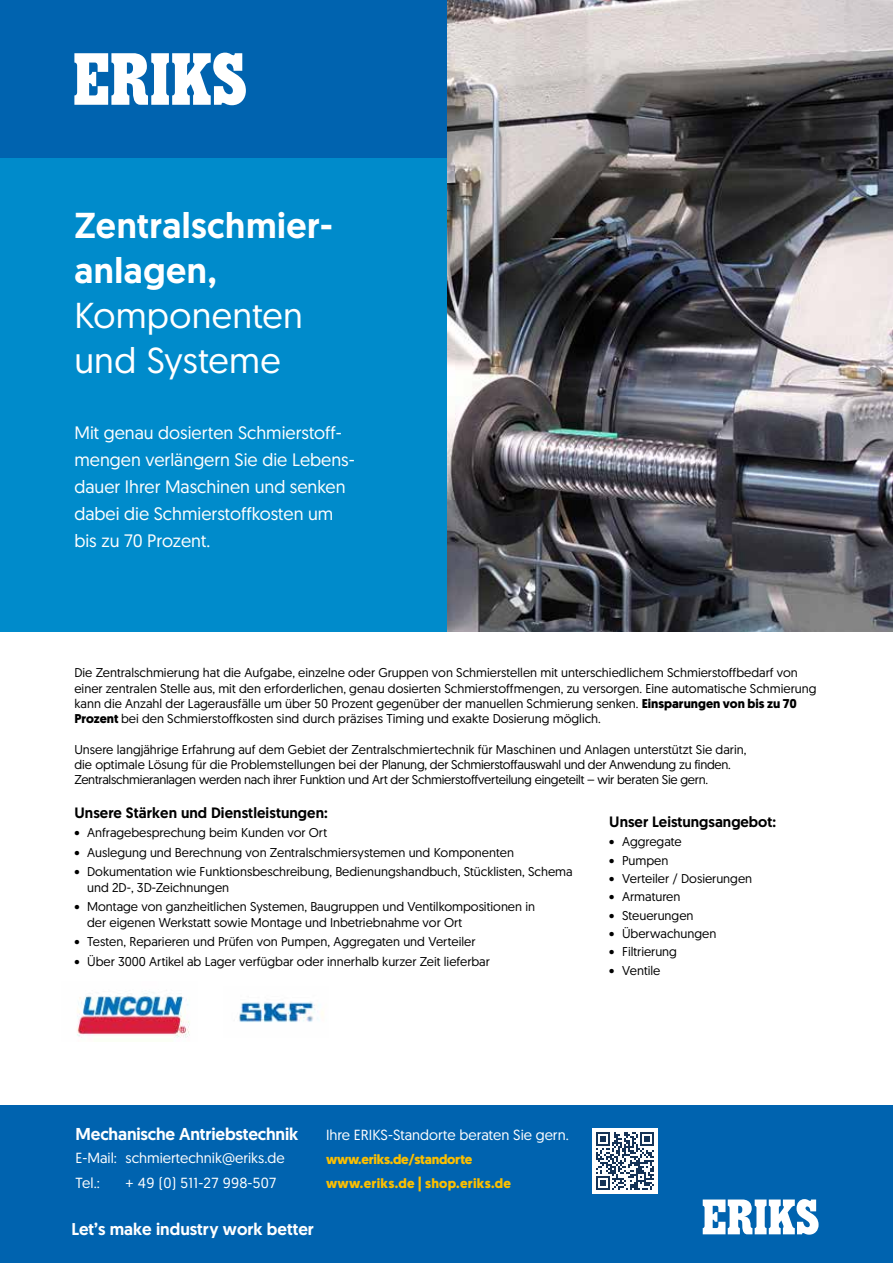
<style>
.page{position:relative;width:893px;height:1263px;background:#fff}
.page>*{position:absolute;margin:0;border:0;box-sizing:border-box;transform-origin:0 0}
.t1{font:500 36px/45px "Geomanist";letter-spacing:.015em;color:#fff}
.t2{font:36px/45px "Geomanist";letter-spacing:.01em;color:#fff}
.t3{font:18px/27px "Geomanist";color:#fff}
.t4{font:500 17.25px "Geomanist";letter-spacing:-.01em;color:#fff}
.t5{font:500 17.1px "Geomanist";color:#fff}
.t6{font:500 15px "Geomanist";letter-spacing:.005em;color:#000}
.t7{font:14.7px/24.6px "Geomanist";color:#fff}
.t8{font:14.7px "Geomanist";letter-spacing:.02em;color:#fff}
.t9{font:700 13.5px "Geomanist";letter-spacing:.015em;color:#fcbf00}
.t10{font:700 13.5px "Geomanist";letter-spacing:-.02em;color:#fcbf00}
.t11{font:12.75px/15.3px "Geomanist";color:#000}
.t12{font:12.75px/15.3px "Geomanist";letter-spacing:-.02em;color:#000}
.s1{font-weight:700}
</style>
<div class="page">
<img style="left:239px;top:1002px;width:85px;height:21px">
<img style="left:77px;top:992px;width:113px;height:46px">
<div style="left:0;top:1105px;width:893px;height:158px;background:#0063af"></div>
<img style="left:446px;top:0;width:447px;height:631px">
<div style="left:0;top:158px;width:446px;height:473px;background:#008bcb"></div>
<svg style="left:703px;top:1199px;width:116px;height:36px"></svg>
<div style="left:0;top:0;width:446px;height:158px;background:#0063af"></div>
<svg style="left:74px;top:53px;width:172px;height:52px"></svg>
<div style="left:592px;top:1128px;width:66px;height:66px;background:#fff"></div>
<svg style="left:596px;top:1132px;width:58px;height:58px"></svg>
<h1 class="t1" style="left:74px;top:202px;width:260px">Zentralschmier&shy;anlagen,</h1>
<h1 class="t2" style="left:74px;top:291px;width:230px">Komponenten und Systeme</h1>
<h2 class="t3" style="left:74px;top:418px;width:282px">Mit genau dosierten Schmierstoff&shy;mengen verlängern Sie die Lebens&shy;dauer Ihrer Maschinen und senken dabei die Schmierstoffkosten um bis zu 70 Prozent.</h2>
<p class="t11" style="left:74px;top:665px;width:744px">Die Zentralschmierung hat die Aufgabe, einzelne oder Gruppen von Schmierstellen mit unterschiedlichem Schmierstoffbedarf von einer zentralen Stelle aus, mit den erforderlichen, genau dosierten Schmierstoffmengen, zu versorgen. Eine automatische Schmierung kann die Anzahl der Lagerausfälle um über 50 Prozent gegenüber der manuellen Schmierung senken. <span class="s1">Einsparungen von bis zu 70<br>Prozent</span> bei den Schmierstoffkosten sind durch präzises Timing und exakte Dosierung möglich.</p>
<p class="t12" style="left:74px;top:741px;width:673px">Unsere langjährige Erfahrung auf dem Gebiet der Zentralschmiertechnik für Maschinen und Anlagen unterstützt Sie darin, die optimale Lösung für die Problemstellungen bei der Planung, der Schmierstoffauswahl und der Anwendung zu finden.<br>Zentralschmieranlagen werden nach ihrer Funktion und Art der Schmierstoffverteilung eingeteilt – wir beraten Sie gern.</p>
<p class="t6" style="left:74px;top:802px;width:255px">Unsere Stärken und Dienstleistungen:</p>
<p class="t11" style="left:74px;top:825px;width:254px">• Anfragebesprechung beim Kunden vor Ort</p>
<p class="t11" style="left:74px;top:844px;width:441px">• Auslegung und Berechnung von Zentralschmiersystemen und Komponenten</p>
<p class="t11" style="left:87px;top:864px;width:487px;text-indent:-13px">• Dokumentation wie Funktionsbeschreibung, Bedienungshandbuch, Stücklisten, Schema und 2D-, 3D-Zeichnungen</p>
<p class="t11" style="left:87px;top:899px;width:449px;text-indent:-13px">• Montage von ganzheitlichen Systemen, Baugruppen und Ventilkompositionen in der eigenen Werkstatt sowie Montage und Inbetriebnahme vor Ort</p>
<p class="t11" style="left:74px;top:933px;width:403px">• Testen, Reparieren und Prüfen von Pumpen, Aggregaten und Verteiler</p>
<p class="t11" style="left:74px;top:953px;width:417px">• Über 3000 Artikel ab Lager verfügbar oder innerhalb kurzer Zeit lieferbar</p>
<p class="t6" style="left:609px;top:811px;width:168px">Unser Leistungsangebot:</p>
<p class="t11" style="left:609px;top:834px;width:74px">• Aggregate</p>
<p class="t11" style="left:609px;top:852px;width:61px">• Pumpen</p>
<p class="t11" style="left:609px;top:870px;width:144px">• Verteiler / Dosierungen</p>
<p class="t11" style="left:609px;top:889px;width:73px">• Armaturen</p>
<p class="t11" style="left:609px;top:907px;width:86px">• Steuerungen</p>
<p class="t11" style="left:609px;top:925px;width:109px">• Überwachungen</p>
<p class="t11" style="left:609px;top:944px;width:69px">• Filtrierung</p>
<p class="t11" style="left:609px;top:962px;width:53px">• Ventile</p>
<h3 class="t4" style="left:76px;top:1122px;width:224px">Mechanische Antriebstechnik</h3>
<p class="t7" style="left:76px;top:1145px;width:211px">E-Mail: schmiertechnik@eriks.de<br>Tel.:</p>
<p class="t7" style="left:326px;top:1122px;width:244px">Ihre ERIKS-Standorte beraten Sie gern.</p>
<p class="t10" style="left:326px;top:1150px;width:148px">www.eriks.de/standorte</p>
<p class="t8" style="left:126px;top:1173px;width:152px">+ 49 (0) 511-27 998-507</p>
<p class="t9" style="left:326px;top:1174px;width:187px">www.eriks.de | shop.eriks.de</p>
<h3 class="t5" style="left:71px;top:1217px;width:244px">Let’s make industry work better</h3>
</div>
